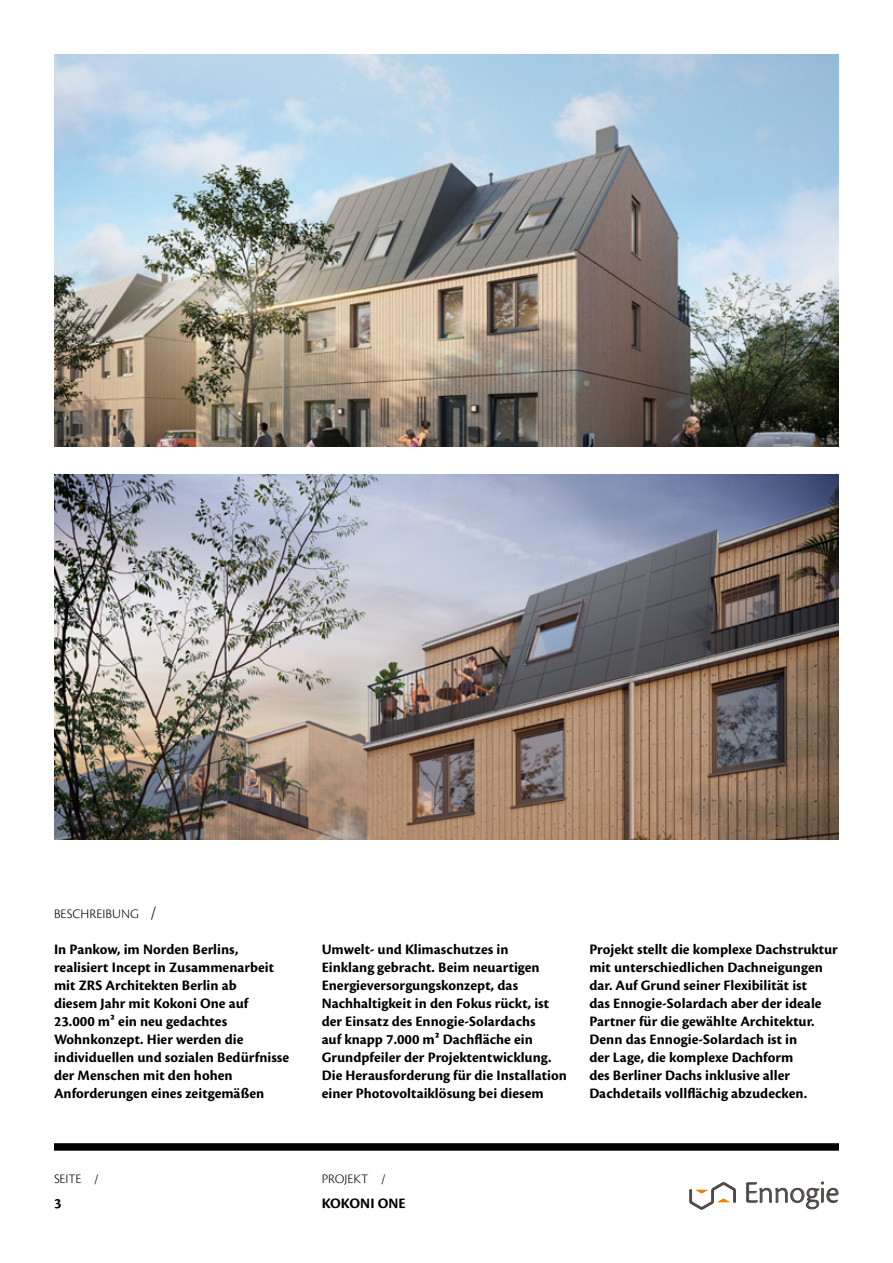
<style>
.page{position:relative;width:893px;height:1263px;background:#fff}
.page>*{position:absolute;margin:0;border:0;box-sizing:border-box;transform-origin:0 0}
.t1{font:30.9px "Cronos Pro Lt Capt";color:#4e4845}
.t2{font:700 15px/18px "Cronos Pro";letter-spacing:.005em;color:#000}
.t3{font:13.5px "Cronos Pro Lt Capt";color:#000}
.s1{font-family:"Cronos Pro";font-weight:300;font-size:18px}
</style>
<div class="page">
<div style="left:54px;top:1143px;width:785px;height:8px;background:#000"></div>
<svg style="left:690px;top:1182px;width:46px;height:27px"></svg>
<svg style="left:747px;top:1182px;width:91px;height:27px"></svg>
<img style="left:54px;top:475px;width:785px;height:364px">
<img style="left:54px;top:54px;width:785px;height:392px">
<p class="t3" style="left:54px;top:906px;width:104px">BESCHREIBUNG <span class="s1">/</span></p>
<p class="t2" style="left:54px;top:941px;width:237px">In Pankow, im Norden Berlins, realisiert Incept in Zusammenarbeit mit ZRS Architekten Berlin ab<br>diesem Jahr mit Kokoni One auf<br>23.000 m² ein neu gedachtes<br>Wohnkonzept. Hier werden die individuellen und sozialen Bedürfnisse der Menschen mit den hohen<br>Anforderungen eines zeitgemäßen</p>
<p class="t2" style="left:322px;top:940px;width:247px">Umwelt- und Klimaschutzes in<br>Einklang gebracht. Beim neuartigen Energieversorgungskonzept, das Nachhaltigkeit in den Fokus rückt, ist der Einsatz des Ennogie-Solardachs<br>auf knapp 7.000 m² Dachfläche ein Grundpfeiler der Projektentwicklung.<br>Die Herausforderung für die Installation einer Photovoltaiklösung bei diesem</p>
<p class="t2" style="left:589px;top:940px;width:250px">Projekt stellt die komplexe Dachstruktur mit unterschiedlichen Dachneigungen dar. Auf Grund seiner Flexibilität ist<br>das Ennogie-Solardach aber der ideale Partner für die gewählte Architektur.<br>Denn das Ennogie-Solardach ist in<br>der Lage, die komplexe Dachform<br>des Berliner Dachs inklusive aller Dachdetails vollflächig abzudecken.</p>
<p class="t3" style="left:54px;top:1170px;width:46px">SEITE /</p>
<p class="t2" style="left:54px;top:1194px;width:9px">3</p>
<p class="t3" style="left:322px;top:1170px;width:65px">PROJEKT /</p>
<p class="t2" style="left:322px;top:1194px;width:86px">KOKONI ONE</p>
<h1 class="t1" style="left:744px;top:1175px;width:96px">Ennogie</h1>
</div>
